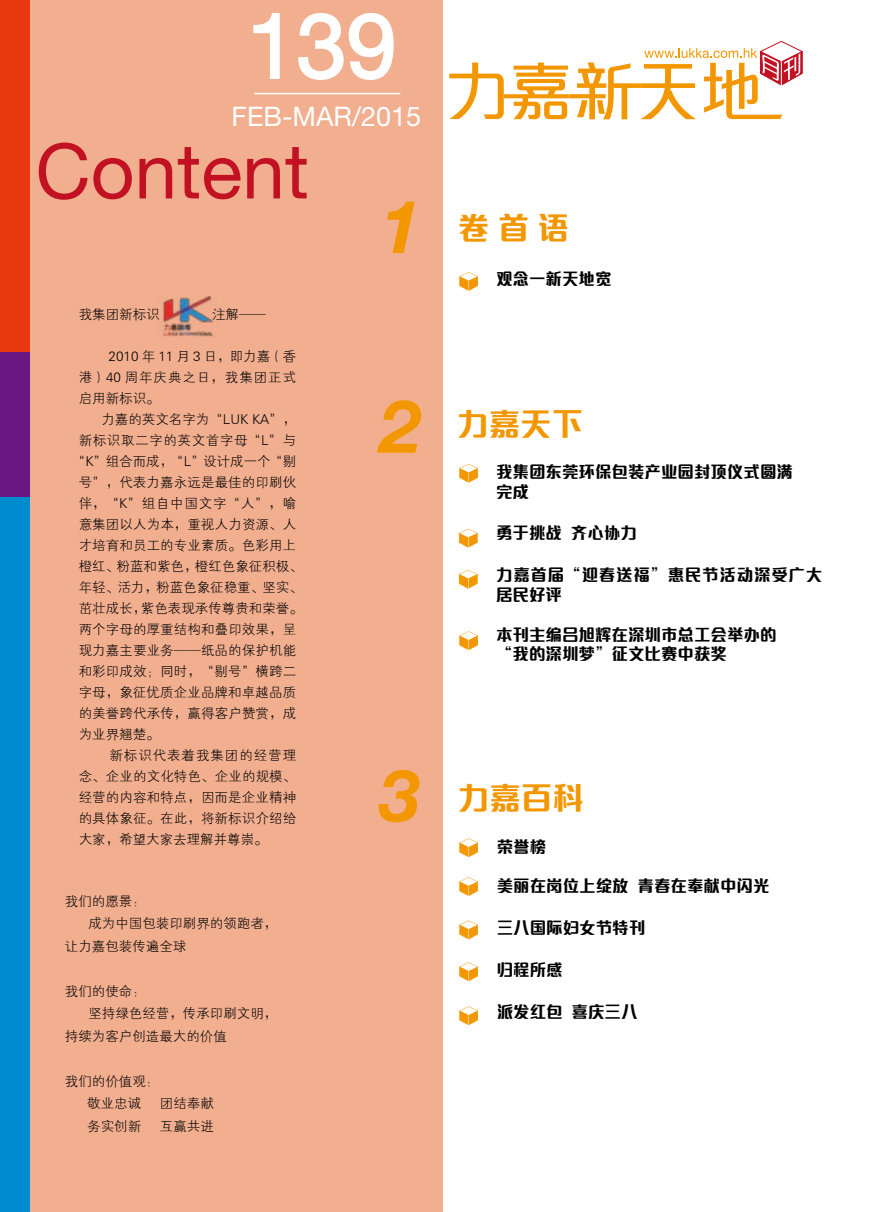
<style>
.page{position:relative;width:893px;height:1212px;background:#fff}
.page>*{position:absolute;margin:0;border:0;box-sizing:border-box;transform-origin:0 0}
.t1{font:90px "Helvetica Neue LT Pro";color:#fff}
.t2{font:76.5px "Helvetica Neue LT Pro";color:#c21123}
.t3{font:italic 700 73.5px "Helvetica Neue LT Pro";color:#f39700}
.t4{font:italic 700 72px "Helvetica Neue LT Pro";color:#f39700}
.t5{font:800 31.5px "M Elle HKS";color:#f39700}
.t6{font:27px "Helvetica Neue LT Pro";color:#fff}
.t7{font:800 16.5px/19.8px "M Elle HKS";color:#000}
.t8{font:800 16.5px/19.8px "M Elle HKS";letter-spacing:.045em;color:#000}
.t9{font:13.5px/22.5px "J Xi Hei";letter-spacing:.01em;color:#000;text-align:center}
.t10{font:13.5px "J Xi Hei";letter-spacing:.07em;color:#000}
.t11{font:13.5px "J Xi Hei";letter-spacing:.045em;color:#000}
</style>
<div class="page">
<div style="left:30px;top:0;width:412px;height:1212px;background:#f2af90"></div>
<div style="left:0;top:496px;width:30px;height:716px;background:#008ccf"></div>
<div style="left:0;top:0;width:30px;height:353px;background:#e8380d"></div>
<div style="left:0;top:352px;width:30px;height:145px;background:#6b1685"></div>
<svg style="left:253px;top:13px;width:27px;height:66px"></svg>
<svg style="left:298px;top:13px;width:96px;height:67px"></svg>
<hr style="left:254px;top:93px;width:146px;height:1px;background:#fff">
<svg style="left:449px;top:41px;width:354px;height:78px"></svg>
<svg style="left:459px;top:272px;width:19px;height:19px"></svg>
<svg style="left:459px;top:464px;width:19px;height:19px"></svg>
<svg style="left:459px;top:529px;width:19px;height:19px"></svg>
<svg style="left:459px;top:570px;width:19px;height:19px"></svg>
<svg style="left:459px;top:631px;width:19px;height:19px"></svg>
<svg style="left:459px;top:838px;width:19px;height:19px"></svg>
<svg style="left:459px;top:877px;width:19px;height:19px"></svg>
<svg style="left:459px;top:920px;width:19px;height:19px"></svg>
<svg style="left:459px;top:962px;width:19px;height:19px"></svg>
<svg style="left:459px;top:1006px;width:19px;height:19px"></svg>
<img style="left:162px;top:296px;width:52px;height:41px">
<p class="t1" style="left:247px;top:-10px;width:152px">139</p>
<p class="t6" style="left:232px;top:100px;width:191px">FEB-MAR/2015</p>
<p class="t2" style="left:35px;top:124px;width:275px">Content</p>
<p class="t9" style="left:79px;top:304px;width:83px">我集团新标识</p>
<p class="t9" style="left:212px;top:304px;width:55px">注解——</p>
<p class="t9" style="left:109px;top:346px;width:189px">2010 年 11 月 3 日，即力嘉（香</p>
<p class="t10" style="left:79px;top:370px;width:219px">港）40 周年庆典之日，我集团正式</p>
<p class="t9" style="left:79px;top:388px;width:83px">启用新标识。</p>
<p class="t9" style="left:101px;top:409px;width:196px">力嘉的英文名字为“LUK KA”，</p>
<p class="t11" style="left:79px;top:433px;width:219px">新标识取二字的英文首字母“L”与</p>
<p class="t9" style="left:72px;top:451px;width:226px">“K”组合而成，“L”设计成一个“剔</p>
<p class="t9" style="left:79px;top:472px;width:219px">号”，代表力嘉永远是最佳的印刷伙</p>
<p class="t9" style="left:79px;top:493px;width:219px">伴，“K”组自中国文字“人”，喻</p>
<p class="t9" style="left:79px;top:514px;width:219px">意集团以人为本，重视人力资源、人</p>
<p class="t9" style="left:79px;top:535px;width:219px">才培育和员工的专业素质。色彩用上</p>
<p class="t9" style="left:79px;top:556px;width:226px">橙红、粉蓝和紫色，橙红色象征积极、</p>
<p class="t9" style="left:79px;top:577px;width:226px">年轻、活力，粉蓝色象征稳重、坚实、</p>
<p class="t9" style="left:79px;top:598px;width:226px">茁壮成长，紫色表现承传尊贵和荣誉。</p>
<p class="t9" style="left:79px;top:619px;width:219px">两个字母的厚重结构和叠印效果，呈</p>
<p class="t9" style="left:79px;top:640px;width:219px">现力嘉主要业务——纸品的保护机能</p>
<p class="t9" style="left:79px;top:661px;width:219px">和彩印成效；同时，“剔号”横跨二</p>
<p class="t9" style="left:79px;top:682px;width:219px">字母，象征优质企业品牌和卓越品质</p>
<p class="t9" style="left:79px;top:703px;width:219px">的美誉跨代承传，赢得客户赞赏，成</p>
<p class="t9" style="left:79px;top:724px;width:83px">为业界翘楚。</p>
<p class="t10" style="left:109px;top:748px;width:188px">新标识代表着我集团的经营理</p>
<p class="t9" style="left:79px;top:766px;width:219px">念、企业的文化特色、企业的规模、</p>
<p class="t9" style="left:79px;top:787px;width:219px">经营的内容和特点，因而是企业精神</p>
<p class="t9" style="left:79px;top:808px;width:219px">的具体象征。在此，将新标识介绍给</p>
<p class="t9" style="left:79px;top:829px;width:191px">大家，希望大家去理解并尊崇。</p>
<p class="t9" style="left:65px;top:890px;width:83px">我们的愿景：</p>
<p class="t9" style="left:88px;top:913px;width:190px">成为中国包装印刷界的领跑者，</p>
<p class="t9" style="left:65px;top:935px;width:123px">让力嘉包装传遍全球</p>
<p class="t9" style="left:65px;top:980px;width:83px">我们的使命：</p>
<p class="t9" style="left:88px;top:1003px;width:190px">坚持绿色经营，传承印刷文明，</p>
<p class="t9" style="left:65px;top:1025px;width:164px">持续为客户创造最大的价值</p>
<p class="t9" style="left:65px;top:1070px;width:96px">我们的价值观：敬业忠诚</p>
<p class="t9" style="left:160px;top:1093px;width:55px">团结奉献</p>
<p class="t9" style="left:87px;top:1115px;width:55px">务实创新</p>
<p class="t9" style="left:160px;top:1115px;width:55px">互赢共进</p>
<p class="t3" style="left:380px;top:181px;width:42px">1</p>
<p class="t3" style="left:380px;top:380px;width:42px">2</p>
<p class="t4" style="left:380px;top:750px;width:42px">3</p>
<p class="t5" style="left:458px;top:204px;width:113px">卷 首 語</p>
<p class="t7" style="left:496px;top:267px;width:117px">觀念一新天地寬</p>
<p class="t5" style="left:457px;top:401px;width:127px">力嘉天下</p>
<p class="t7" style="left:496px;top:461px;width:299px">我集團東莞環保包裝產業園封頂儀式圓滿完成</p>
<p class="t7" style="left:496px;top:522px;width:142px">勇于挑戰 齊心協力</p>
<p class="t8" style="left:496px;top:564px;width:328px">力嘉首屆“迎春送福”惠民節活動深受廣大居民好評</p>
<p class="t7" style="left:496px;top:623px;width:282px">本刊主編呂旭輝在深圳市總工會舉辦的“我的深圳夢”征文比賽中獲獎</p>
<p class="t5" style="left:458px;top:775px;width:127px">力嘉百科</p>
<p class="t7" style="left:497px;top:835px;width:51px">榮譽榜</p>
<p class="t7" style="left:497px;top:875px;width:274px">美麗在崗位上綻放 青春在奉獻中閃光</p>
<p class="t7" style="left:497px;top:917px;width:150px">三八國際婦女節特刊</p>
<p class="t7" style="left:497px;top:959px;width:67px">歸程所感</p>
<p class="t7" style="left:497px;top:1001px;width:142px">派發紅包 喜慶三八</p>
</div>
